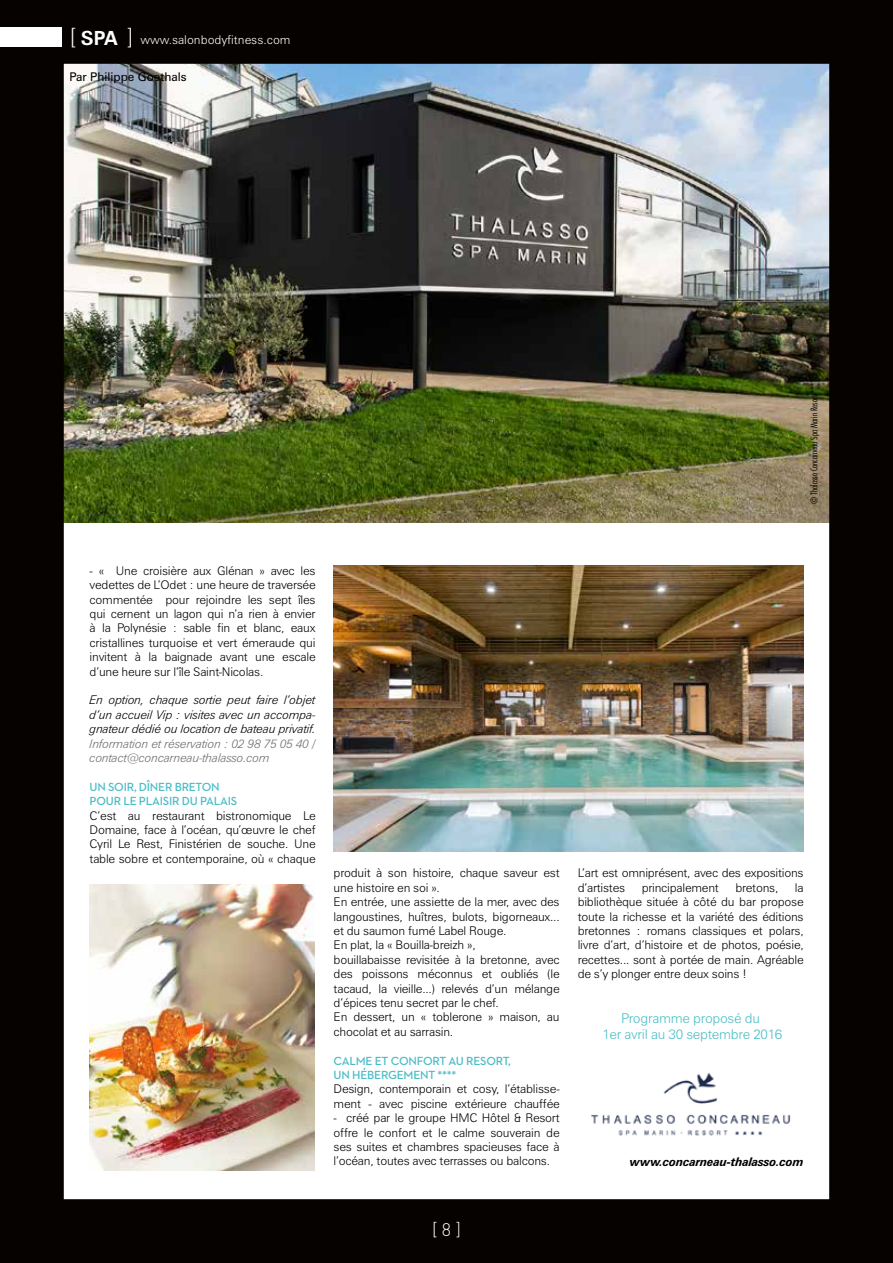
<style>
.page{position:relative;width:893px;height:1263px;background:#fff}
.page>*{position:absolute;margin:0;border:0;box-sizing:border-box;transform-origin:0 0}
.t1{font:300 18px "DIN";color:#fff}
.t2{font:300 13.5px/16.2px "Zurich BT";letter-spacing:-.02em;color:#4bbdc6;text-align:center}
.t3{font:300 12px/14.4px "Zurich BT";letter-spacing:-.02em;color:#000;text-align:justify}
.t4{font:italic 300 12px/14.4px "Zurich BT";letter-spacing:-.02em;color:#000;text-align:justify}
.t5{font:600 12px/14.4px "Neutraface 2 Text";letter-spacing:-.02em;color:#4bbdc6}
.t6{font:italic 300 12px/14.4px "Zurich BT";letter-spacing:-.02em;color:#6e6e6e}
.t7{font:300 12px "Zurich BT";color:#fff}
.t8{font:italic 700 12px "Zurich BT";letter-spacing:-.02em;color:#000}
.t9{font:12px "Zurich BT";color:#000}
.t10{font:300 condensed 9px "Futura Std";color:#000}
.s1{font-size:22.5px}
.s2{font-weight:700;font-size:19.5px}
</style>
<div class="page">
<img style="left:0;top:0;width:893px;height:1263px">
<div style="left:0;top:28px;width:61px;height:19px;background:#fff"></div>
<img style="left:334px;top:566px;width:470px;height:285px">
<img style="left:90px;top:885px;width:224px;height:285px">
<p class="t7" style="left:70px;top:32px;width:222px"><span class="s1">[</span> <span class="s2">SPA</span> <span class="s1">]</span> www.salonbodyfitness.com</p>
<p class="t9" style="left:69px;top:70px;width:119px">Par Philippe Goethals</p>
<p class="t10" style="left:809px;top:504px;width:127px;rotate:-90deg">© Thalasso Concarneau Spa Marin Resort ****</p>
<p class="t3" style="left:90px;top:563px;width:228px">- « Une croisière aux Glénan » avec les vedettes de L’Odet : une heure de traversée commentée pour rejoindre les sept îles qui cernent un lagon qui n’a rien à envier à la Polynésie : sable fin et blanc, eaux cristallines turquoise et vert émeraude qui invitent à la baignade avant une escale d’une heure sur l’île Saint-Nicolas.</p>
<p class="t4" style="left:90px;top:693px;width:228px">En option, chaque sortie peut faire l’objet d’un accueil Vip : visites avec un accompa&shy;gnateur dédié ou location de bateau privatif.</p>
<p class="t6" style="left:90px;top:736px;width:228px">Information et réservation : 02 98 75 05 40 / contact@concarneau-thalasso.com</p>
<p class="t5" style="left:90px;top:779px;width:149px">UN SOIR, DÎNER BRETON<br>POUR LE PLAISIR DU PALAIS</p>
<p class="t3" style="left:90px;top:808px;width:228px">C’est au restaurant bistronomique Le Domaine, face à l’océan, qu’œuvre le chef Cyril Le Rest, Finistérien de souche. Une table sobre et contemporaine, où « chaque</p>
<p class="t3" style="left:334px;top:866px;width:228px;text-align:left">produit à son histoire, chaque saveur est une histoire en soi ».<br>En entrée, une assiette de la mer, avec des langoustines, huîtres, bulots, bigorneaux... et du saumon fumé Label Rouge.<br>En plat, la « Bouilla-breizh »,<br>bouillabaisse revisitée à la bretonne, avec des poissons méconnus et oubliés (le tacaud, la vieille...) relevés d’un mélange d’épices tenu secret par le chef.<br>En dessert, un « toblerone » maison, au chocolat et au sarrasin.</p>
<p class="t5" style="left:334px;top:1053px;width:179px">CALME ET CONFORT AU RESORT,<br>UN HÉBERGEMENT ****</p>
<p class="t3" style="left:334px;top:1082px;width:228px">Design, contemporain et cosy, l’établisse&shy;ment - avec piscine extérieure chauffée</p>
<p class="t3" style="left:334px;top:1110px;width:228px">- créé par le groupe HMC Hôtel &amp; Resort offre le confort et le calme souverain de ses suites et chambres spacieuses face à l’océan, toutes avec terrasses ou balcons.</p>
<p class="t3" style="left:578px;top:866px;width:228px">L’art est omniprésent, avec des expositions d’artistes</p>
<p class="t3" style="left:642px;top:880px;width:79px">principalement</p>
<p class="t3" style="left:735px;top:880px;width:44px">bretons,</p>
<p class="t3" style="left:578px;top:880px;width:228px;text-indent:217px">la bibliothèque située à côté du bar propose toute la richesse et la variété des éditions bretonnes : romans classiques et polars, livre d’art, d’histoire et de photos, poésie, recettes... sont à portée de main. Agréable de s’y plonger entre deux soins !</p>
<p class="t2" style="left:602px;top:1010px;width:181px">Programme proposé du<br>1er avril au 30 septembre 2016</p>
<p class="t8" style="left:630px;top:1154px;width:175px">www.concarneau-thalasso.com</p>
<h1 class="t1" style="left:432px;top:1218px;width:30px">[ 8 ]</h1>
</div>
